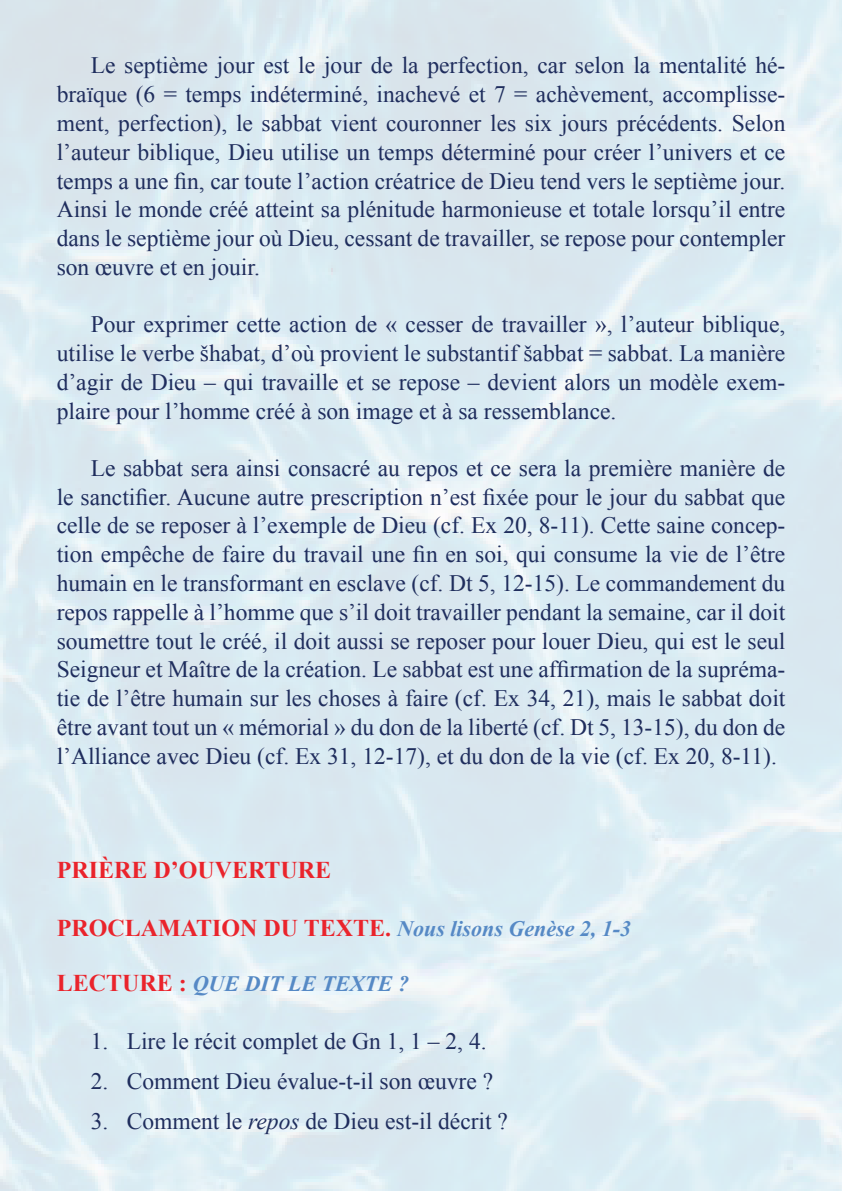
<style>
.page{position:relative;width:842px;height:1191px;background:#fff}
.page>*{position:absolute;margin:0;border:0;box-sizing:border-box;transform-origin:0 0}
._13__PRIMER_MOMENTO{font:700 24px "Times New Roman";color:#ea242c}
._7__TEXTO_GENERAL{font:23.6px/28.8px "Times New Roman";color:#1f2d5d;text-align:justify}
._13__PRIMER_MOMENTO-2{font:italic 700 22px "Times New Roman";color:#5689c5}
._10__LECTURA{font:italic 700 22px "Times New Roman";color:#5689c5}
.s1{font-style:normal;font-size:24px;color:#ea242c}
.s2{font-style:inherit}
.s3{font-style:italic}
</style>
<div class="page">
<p class="_7__TEXTO_GENERAL" style="left:57px;top:51px;width:730px;text-indent:34px">Le septième jour est le jour de la perfection, car selon la mentalité hé&shy;braïque (6 = temps indéterminé, inachevé et 7 = achèvement, accomplisse&shy;ment, perfection), le sabbat vient couronner les six jours précédents. Selon l’auteur biblique, Dieu utilise un temps déterminé pour créer l’univers et ce temps a une fin, car toute l’action créatrice de Dieu tend vers le septième jour.<br>Ainsi le monde créé atteint sa plénitude harmonieuse et totale lorsqu’il entre dans le septième jour où Dieu, cessant de travailler, se repose pour contempler son œuvre et en jouir.</p>
<p class="_7__TEXTO_GENERAL" style="left:57px;top:309px;width:730px;text-indent:34px">Pour exprimer cette action de « cesser de travailler », l’auteur biblique, utilise le verbe šhabat, d’où provient le substantif šabbat = sabbat. La manière d’agir de Dieu – qui travaille et se repose – devient alors un modèle exem&shy;plaire pour l’homme créé à son image et à sa ressemblance.</p>
<p class="_7__TEXTO_GENERAL" style="left:57px;top:453px;width:730px;text-indent:34px">Le sabbat sera ainsi consacré au repos et ce sera la première manière de le sanctifier. Aucune autre prescription n’est fixée pour le jour du sabbat que celle de se reposer à l’exemple de Dieu (cf. Ex 20, 8-11). Cette saine concep&shy;tion empêche de faire du travail une fin en soi, qui consume la vie de l’être humain en le transformant en esclave (cf. Dt 5, 12-15). Le commandement du repos rappelle à l’homme que s’il doit travailler pendant la semaine, car il doit soumettre tout le créé, il doit aussi se reposer pour louer Dieu, qui est le seul Seigneur et Maître de la création. Le sabbat est une affirmation de la supréma&shy;tie de l’être humain sur les choses à faire (cf. Ex 34, 21), mais le sabbat doit être avant tout un « mémorial » du don de la liberté (cf. Dt 5, 13-15), du don de l’Alliance avec Dieu (cf. Ex 31, 12-17), et du don de la vie (cf. Ex 20, 8-11).</p>
<p class="_13__PRIMER_MOMENTO" style="left:57px;top:853px;width:276px">PRIÈRE D’OUVERTURE</p>
<p class="_13__PRIMER_MOMENTO-2" style="left:57px;top:913px;width:576px"><span class="s1">PROCLAMATION DU TEXTE.</span> Nous lisons Genèse 2, 1-3</p>
<p class="_10__LECTURA" style="left:57px;top:968px;width:354px"><span class="s1">LECTURE :</span> QUE DIT LE TEXTE <span class="s2">?</span></p>
<p class="_7__TEXTO_GENERAL" style="left:91px;top:1026px;width:397px">1. Lire le récit complet de Gn 1, 1 – 2, 4.</p>
<p class="_7__TEXTO_GENERAL" style="left:91px;top:1066px;width:404px">2. Comment Dieu évalue-t-il son œuvre ?</p>
<p class="_7__TEXTO_GENERAL" style="left:91px;top:1106px;width:419px">3. Comment le <span class="s3">repos</span> de Dieu est-il décrit ?</p>
</div>
